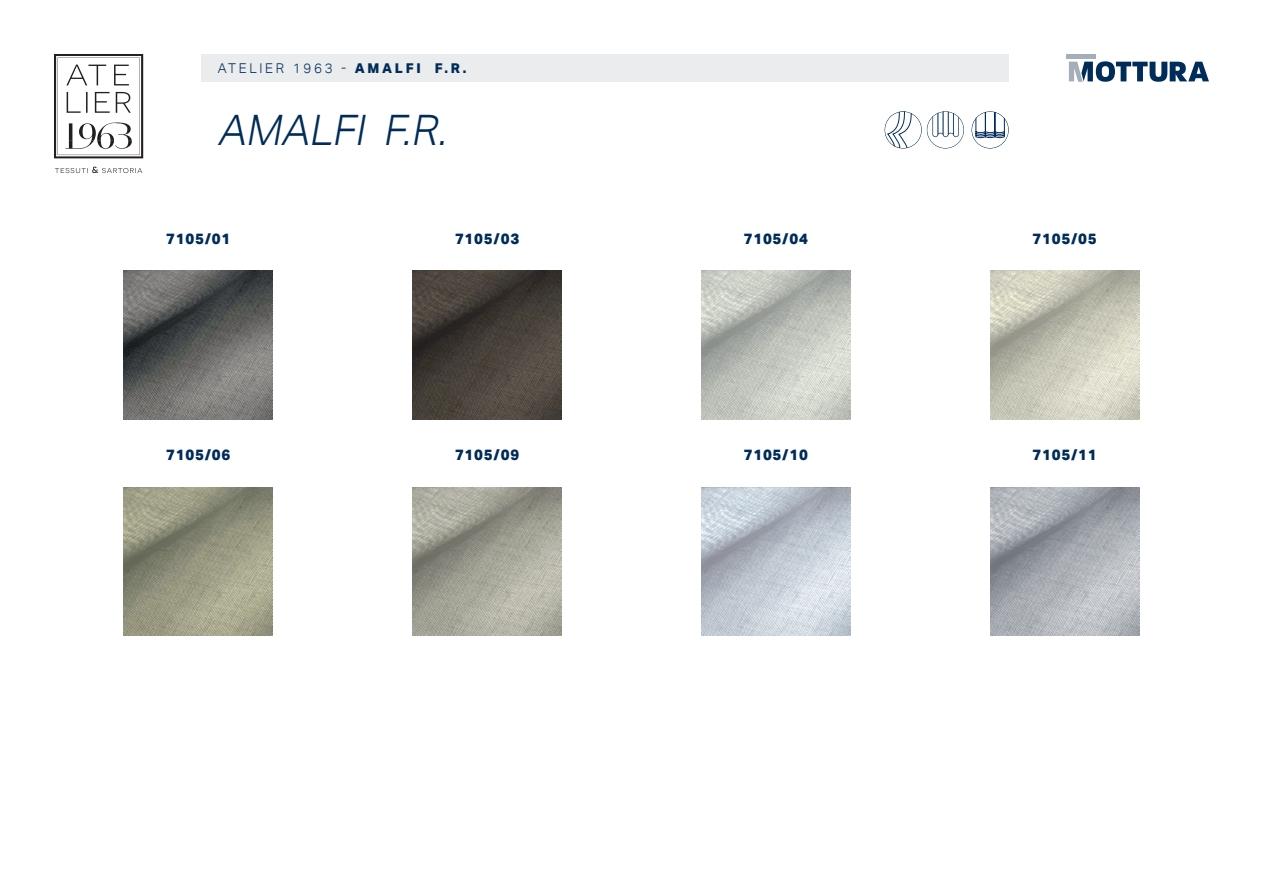
<style>
.page{position:relative;width:1263px;height:893px;background:#fff}
.page>*{position:absolute;margin:0;border:0;box-sizing:border-box;transform-origin:0 0}
.t1{font:italic 300 42px "Aktiv Grotesk";color:#002c59}
.t2{font:800 15px "Aktiv Grotesk";letter-spacing:.05em;color:#002c59}
.t3{font:300 13.5px "Aktiv Grotesk";letter-spacing:.2em;color:#002c59}
.s1{font-weight:800}
</style>
<div class="page">
<svg style="left:55px;top:167px;width:87px;height:6px"></svg>
<svg style="left:54px;top:54px;width:89px;height:104px"></svg>
<svg style="left:886px;top:111px;width:26px;height:36px"></svg>
<div style="left:884px;top:111px;width:38px;height:38px;border:1px solid #002c59;border-radius:50%"></div>
<svg style="left:932px;top:113px;width:27px;height:24px"></svg>
<div style="left:927px;top:111px;width:37px;height:38px;border:1px solid #123962;border-radius:50%"></div>
<svg style="left:975px;top:111px;width:30px;height:27px"></svg>
<div style="left:971px;top:111px;width:38px;height:38px;border:1px solid #002c59;border-radius:50%"></div>
<div style="left:201px;top:54px;width:808px;height:28px;background:#eaecee"></div>
<hr style="left:1066px;top:54px;width:29px;height:4px;background:#a5afba">
<svg style="left:1069px;top:61px;width:140px;height:21px"></svg>
<img style="left:124px;top:271px;width:149px;height:148px">
<img style="left:413px;top:271px;width:148px;height:148px">
<img style="left:701px;top:271px;width:149px;height:148px">
<img style="left:990px;top:271px;width:149px;height:148px">
<img style="left:124px;top:487px;width:149px;height:149px">
<img style="left:413px;top:487px;width:148px;height:149px">
<img style="left:701px;top:487px;width:149px;height:149px">
<img style="left:990px;top:487px;width:149px;height:149px">
<p class="t3" style="left:218px;top:60px;width:250px">ATELIER 1963 - <span class="s1">AMALFI F.R.</span></p>
<h1 class="t1" style="left:218px;top:106px;width:244px">AMALFI F.R.</h1>
<p class="t2" style="left:166px;top:230px;width:66px">7105/01</p>
<p class="t2" style="left:455px;top:230px;width:66px">7105/03</p>
<p class="t2" style="left:744px;top:230px;width:66px">7105/04</p>
<p class="t2" style="left:1032px;top:230px;width:66px">7105/05</p>
<p class="t2" style="left:166px;top:446px;width:66px">7105/06</p>
<p class="t2" style="left:455px;top:446px;width:66px">7105/09</p>
<p class="t2" style="left:744px;top:446px;width:66px">7105/10</p>
<p class="t2" style="left:1032px;top:446px;width:66px">7105/11</p>
</div>
